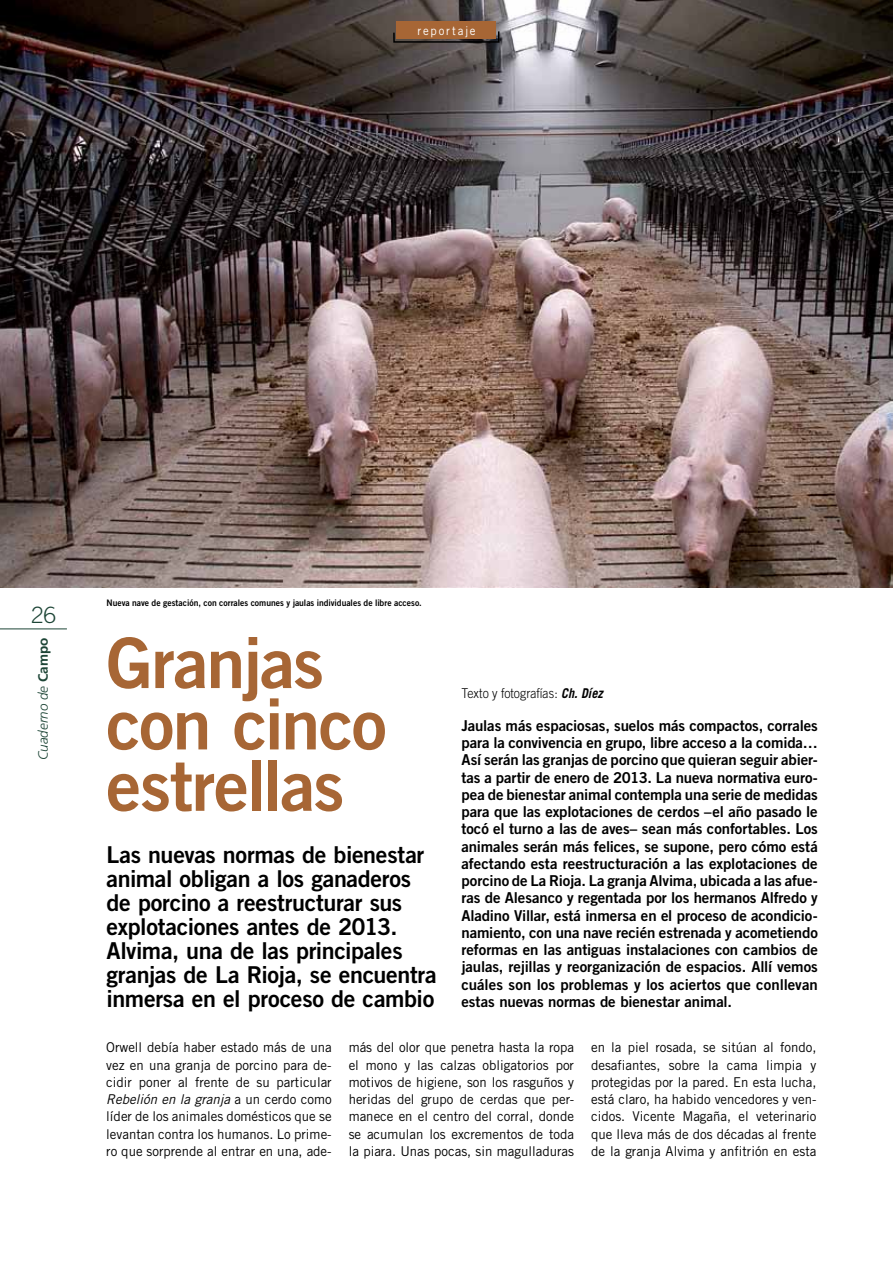
<style>
.page{position:relative;width:893px;height:1263px;background:#fff}
.page>*{position:absolute;margin:0;border:0;box-sizing:border-box;transform-origin:0 0}
.t1{font:69.75px/61.3px "Trade Gothic Bold Two";letter-spacing:-.025em;color:#a76635}
.t2{font:23.25px/24px "Trade Gothic Bold Two";letter-spacing:-.015em;color:#000}
.t3{font:300 22.5px "Trade Gothic";color:#1d4536}
.t4{font:15px/17.2px "Trade Gothic Bold Two";letter-spacing:-.005em;color:#000;text-align:justify}
.t5{font:13.5px/17.2px "Trade Gothic";color:#000;text-align:justify}
.t6{font:300 13.5px "Trade Gothic";letter-spacing:-.005em;color:#000;scale:.91 1}
.t7{font:italic 300 13.5px "Frutiger";color:#1d4536}
.t8{font:12px "Trade Gothic";letter-spacing:.155em;color:#fff;scale:.95 1}
.t9{font:9px "Trade Gothic Bold Two";color:#000;scale:.95 1}
.s1{font-weight:700;font-style:normal}
.s2{font-weight:700;font-style:italic}
.s3{font-style:italic}
</style>
<div class="page">
<img style="left:0;top:0;width:893px;height:588px">
<hr style="left:0;top:628px;width:67px;height:1px;background:#1d4536">
<svg style="left:392px;top:30px;width:108px;height:13px"></svg>
<div style="left:397px;top:21px;width:99px;height:18px;background:#a76635"></div>
<p class="t8" style="left:418px;top:23px;width:63px">reportaje</p>
<h3 class="t3" style="left:31px;top:601px;width:27px">26</h3>
<p class="t7" style="left:35px;top:760px;width:124px;rotate:-90deg">Cuaderno de <span class="s1">Campo</span></p>
<p class="t9" style="left:107px;top:597px;width:333px">Nueva nave de gestación, con corrales comunes y jaulas individuales de libre acceso.</p>
<h1 class="t1" style="left:106px;top:631px;width:282px">Granjas con cinco estrellas</h1>
<h2 class="t2" style="left:107px;top:842px;width:332px">Las nuevas normas de bienestar animal obligan a los ganaderos de porcino a reestructurar sus explotaciones antes de 2013.<br>Alvima, una de las principales granjas de La Rioja, se encuentra inmersa en el proceso de cambio</h2>
<p class="t6" style="left:461px;top:685px;width:157px">Texto y fotografías: <span class="s2">Ch. Díez</span></p>
<p class="t4" style="left:461px;top:717px;width:358px">Jaulas más espaciosas, suelos más compactos, corrales para la convivencia en grupo, libre acceso a la comida… Así serán las granjas de porcino que quieran seguir abier&shy;tas a partir de enero de 2013. La nueva normativa euro&shy;pea de bienestar animal contempla una serie de medidas para que las explotaciones de cerdos –el año pasado le tocó el turno a las de aves– sean más confortables. Los animales serán más felices, se supone, pero cómo está afectando esta reestructuración a las explotaciones de porcino de La Rioja. La granja Alvima, ubicada a las afue&shy;ras de Alesanco y regentada por los hermanos Alfredo y Aladino Villar, está inmersa en el proceso de acondicio&shy;namiento, con una nave recién estrenada y acometiendo reformas en las antiguas instalaciones con cambios de jaulas, rejillas y reorganización de espacios. Allí vemos cuáles son los problemas y los aciertos que conllevan estas nuevas normas de bienestar animal.</p>
<p class="t5" style="left:106px;top:1039px;width:227px">Orwell debía haber estado más de una vez en una granja de porcino para de&shy;cidir poner al frente de su particular <span class="s3">Rebelión en la granja</span> a un cerdo como líder de los animales domésticos que se levantan contra los humanos. Lo prime&shy;ro que sorprende al entrar en una, ade-</p>
<p class="t5" style="left:349px;top:1039px;width:227px">más del olor que penetra hasta la ropa el mono y las calzas obligatorios por motivos de higiene, son los rasguños y heridas del grupo de cerdas que per&shy;manece en el centro del corral, donde se acumulan los excrementos de toda la piara. Unas pocas, sin magulladuras</p>
<p class="t5" style="left:591px;top:1039px;width:227px">en la piel rosada, se sitúan al fondo, desafiantes, sobre la cama limpia y protegidas por la pared. En esta lucha, está claro, ha habido vencedores y ven&shy;cidos. Vicente Magaña, el veterinario que lleva más de dos décadas al frente de la granja Alvima y anfitrión en esta</p>
</div>
